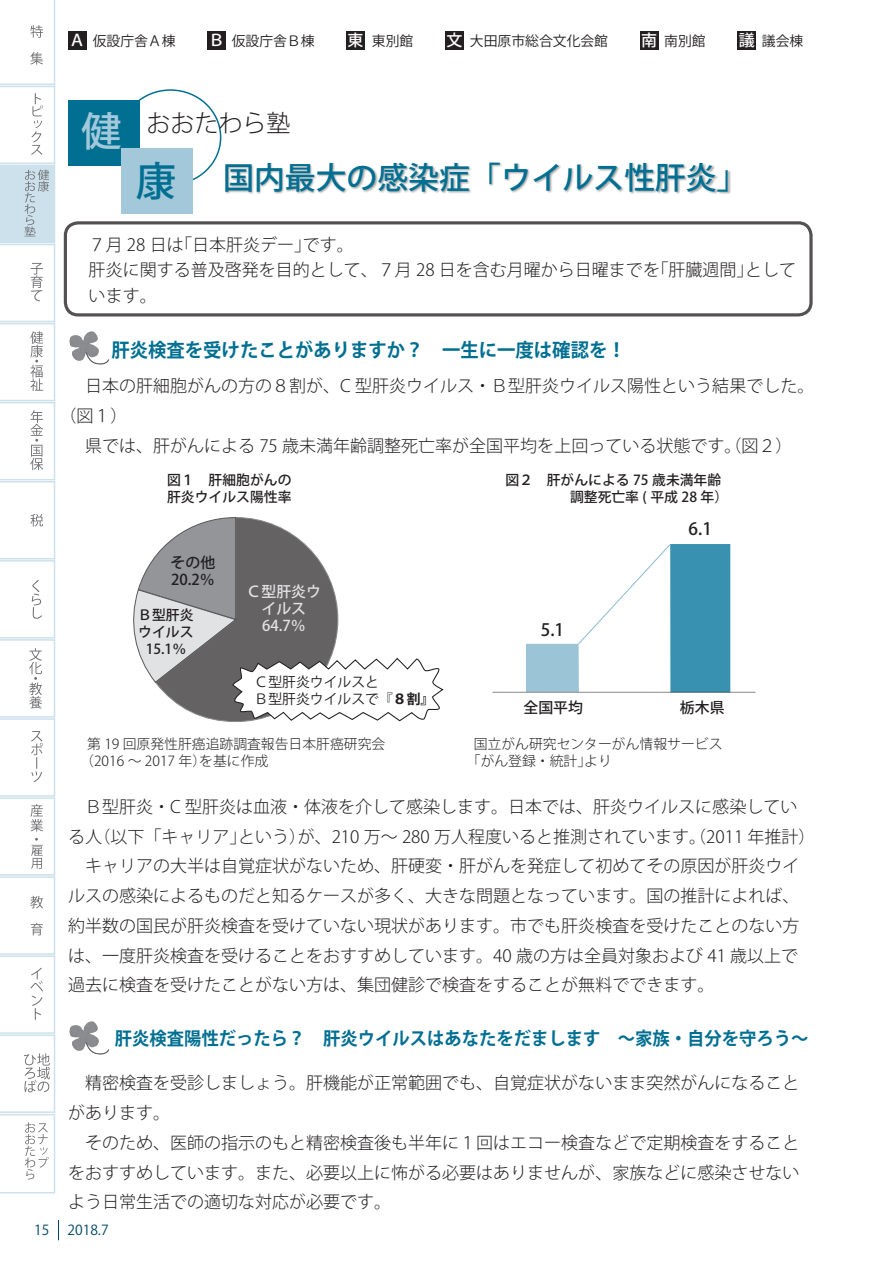
<style>
.page{position:relative;width:893px;height:1263px;background:#fff}
.page>*{position:absolute;margin:0;border:0;box-sizing:border-box;transform-origin:0 0}
.t1{font:500 40.5px "Koz Go Pro";color:#006f92}
.t2{font:500 40.5px "Koz Go Pro";color:#a3c8da}
.t3{font:500 30.9px "Koz Go Pro";color:#006f92}
.t4{font:300 24px "Koz Go Pro";color:#231f20}
.t5{font:700 19.2px "Koz Go Pro";color:#006f92;scale:.96 1}
.t6{font:700 18px "Koz Go Pro";color:#006f92;scale:.96 1}
.t7{font:300 16.95px/29.7px "Koz Go Pro";color:#231f20}
.t8{font:500 16.95px "Koz Go Pro";color:#231f20}
.t9{font:500 15.9px "Koz Go Pro";color:#fff}
.t10{font:500 14.85px "Koz Go Pro";color:#231f20}
.t11{font:500 14.85px/17px "Koz Go Pro";color:#e1e2e4;text-align:center}
.t12{font:300 13.8px "Koz Go Pro";color:#231f20}
.t13{font:500 13.8px/17px "Koz Go Pro";color:#231f20}
.t14{font:13.8px "Koz Go Pro";color:#231f20}
.t15{font:13.8px "Koz Go Pro";color:#004963}
.s1{font-weight:700}
</style>
<div class="page">
<svg style="left:58px;top:1220px;width:1px;height:20px"></svg>
<svg style="left:0;top:0;width:55px;height:1193px"></svg>
<div style="left:445px;top:31px;width:19px;height:19px;background:#231f20"></div>
<div style="left:738px;top:31px;width:18px;height:19px;background:#231f20"></div>
<div style="left:640px;top:31px;width:18px;height:19px;background:#231f20"></div>
<div style="left:347px;top:31px;width:18px;height:19px;background:#231f20"></div>
<div style="left:68px;top:31px;width:18px;height:19px;background:#231f20"></div>
<div style="left:207px;top:31px;width:19px;height:19px;background:#231f20"></div>
<svg style="left:138px;top:89px;width:83px;height:92px"></svg>
<div style="left:68px;top:100px;width:72px;height:66px;background:#006f92"></div>
<div style="left:121px;top:149px;width:72px;height:65px;background:#a3c8da"></div>
<div style="left:225px;top:162px;width:506px;height:33px;background:#231f20;opacity:.4"></div>
<img style="left:69px;top:332px;width:40px;height:33px">
<img style="left:69px;top:1021px;width:40px;height:34px">
<div style="left:64px;top:221px;width:749px;height:95px;border:3px solid #231f20;border-radius:13px"></div>
<div style="left:670px;top:544px;width:60px;height:148px;background:#3891b0"></div>
<div style="left:526px;top:644px;width:53px;height:48px;background:#9bc4d6"></div>
<svg style="left:577px;top:544px;width:94px;height:102px"></svg>
<hr style="left:492px;top:692px;width:264px;height:1px;background:#231f20">
<svg style="left:133px;top:517px;width:311px;height:205px"></svg>
<p class="t9" style="left:69px;top:30px;width:15px">Ａ</p>
<p class="t14" style="left:93px;top:32px;width:84px">仮設庁舎Ａ棟</p>
<p class="t9" style="left:209px;top:30px;width:14px">Ｂ</p>
<p class="t14" style="left:232px;top:32px;width:84px">仮設庁舎Ｂ棟</p>
<p class="t9" style="left:347px;top:30px;width:17px">東</p>
<p class="t14" style="left:372px;top:32px;width:43px">東別館</p>
<p class="t9" style="left:446px;top:30px;width:17px">文</p>
<p class="t14" style="left:470px;top:32px;width:140px">大田原市総合文化会館</p>
<p class="t9" style="left:739px;top:30px;width:17px">議</p>
<p class="t14" style="left:762px;top:32px;width:43px">議会棟</p>
<p class="t9" style="left:641px;top:30px;width:17px">南</p>
<p class="t14" style="left:664px;top:32px;width:43px">南別館</p>
<h1 class="t2" style="left:81px;top:105px;width:42px">健</h1>
<h3 class="t4" style="left:147px;top:107px;width:146px">おおたわら塾</h3>
<p class="t3" style="left:223px;top:158px;width:526px">国内最大の感染症「ウイルス性肝炎」</p>
<h1 class="t1" style="left:136px;top:155px;width:42px">康</h1>
<p class="t7" style="left:89px;top:230px;width:267px">７月 28 日は「日本肝炎デー」です。</p>
<p class="t7" style="left:89px;top:257px;width:709px;line-height:25.5px">肝炎に関する普及啓発を目的として、７月 28 日を含む月曜から日曜までを「肝臓週間」としています。</p>
<p class="t5" style="left:111px;top:337px;width:537px">肝炎検査を受けたことがありますか？　一生に一度は確認を！</p>
<p class="t7" style="left:60px;top:371px;width:756px;text-indent:9px">　日本の肝細胞がんの方の８割が、C 型肝炎ウイルス・Ｂ型肝炎ウイルス陽性という結果でした。（図１）</p>
<p class="t7" style="left:68px;top:431px;width:726px">　県では、肝がんによる 75 歳未満年齢調整死亡率が全国平均を上回っている状態です。（図２）</p>
<p class="t13" style="left:167px;top:472px;width:126px">図１　肝細胞がんの</p>
<p class="t13" style="left:167px;top:489px;width:126px">肝炎ウイルス陽性率</p>
<p class="t10" style="left:171px;top:553px;width:46px">その他</p>
<p class="t10" style="left:171px;top:570px;width:45px">20.2％</p>
<p class="t13" style="left:138px;top:607px;width:57px">Ｂ型肝炎</p>
<p class="t13" style="left:138px;top:624px;width:57px">ウイルス</p>
<p class="t13" style="left:146px;top:641px;width:42px">15.1％</p>
<p class="t11" style="left:247px;top:584px;width:76px">Ｃ型肝炎ウイルス</p>
<p class="t11" style="left:262px;top:618px;width:45px">64.7％</p>
<p class="t14" style="left:255px;top:672px;width:126px">Ｃ型肝炎ウイルスと</p>
<p class="t14" style="left:255px;top:689px;width:181px">Ｂ型肝炎ウイルスで『<span class="s1">８割』</span></p>
<p class="t13" style="left:570px;top:472px;width:160px;text-indent:-65px">図２　肝がんによる 75 歳未満年齢調整死亡率 ( 平成 28 年）</p>
<p class="t8" style="left:689px;top:518px;width:25px">6.1</p>
<p class="t8" style="left:541px;top:619px;width:25px">5.1</p>
<p class="t10" style="left:523px;top:698px;width:61px">全国平均</p>
<p class="t10" style="left:680px;top:698px;width:46px">栃木県</p>
<p class="t12" style="left:474px;top:735px;width:250px">国立がん研究センターがん情報サービス</p>
<p class="t12" style="left:467px;top:752px;width:147px">「がん登録・統計」より</p>
<p class="t7" style="left:68px;top:792px;width:749px">　Ｂ型肝炎・C 型肝炎は血液・体液を介して感染します。日本では、肝炎ウイルスに感染している人（以下「キャリア」という）が、210 万～ 280 万人程度いると推測されています。（2011 年推計）</p>
<p class="t7" style="left:68px;top:851px;width:733px;text-align:justify">　キャリアの大半は自覚症状がないため、肝硬変・肝がんを発症して初めてその原因が肝炎ウイルスの感染によるものだと知るケースが多く、大きな問題となっています。国の推計によれば、約半数の国民が肝炎検査を受けていない現状があります。市でも肝炎検査を受けたことのない方は、一度肝炎検査を受けることをおすすめしています。40 歳の方は全員対象および 41 歳以上で過去に検査を受けたことがない方は、集団健診で検査をすることが無料でできます。</p>
<p class="t12" style="left:73px;top:735px;width:313px">　第 19 回原発性肝癌追跡調査報告日本肝癌研究会</p>
<p class="t12" style="left:73px;top:752px;width:196px">　（2016 ～ 2017 年）を基に作成</p>
<p class="t6" style="left:115px;top:1027px;width:724px">肝炎検査陽性だったら？　肝炎ウイルスはあなたをだまします　～家族・自分を守ろう～</p>
<p class="t7" style="left:68px;top:1068px;width:733px">　精密検査を受診しましょう。肝機能が正常範囲でも、自覚症状がないまま突然がんになることがあります。</p>
<p class="t7" style="left:68px;top:1128px;width:733px;text-align:justify">　そのため、医師の指示のもと精密検査後も半年に１回はエコー検査などで定期検査をすることをおすすめしています。また、必要以上に怖がる必要はありませんが、家族などに感染させないよう日常生活での適切な対応が必要です。</p>
<p class="t15" style="left:34px;top:1221px;width:17px">15</p>
<p class="t15" style="left:68px;top:1221px;width:43px">2018.7</p>
</div>
